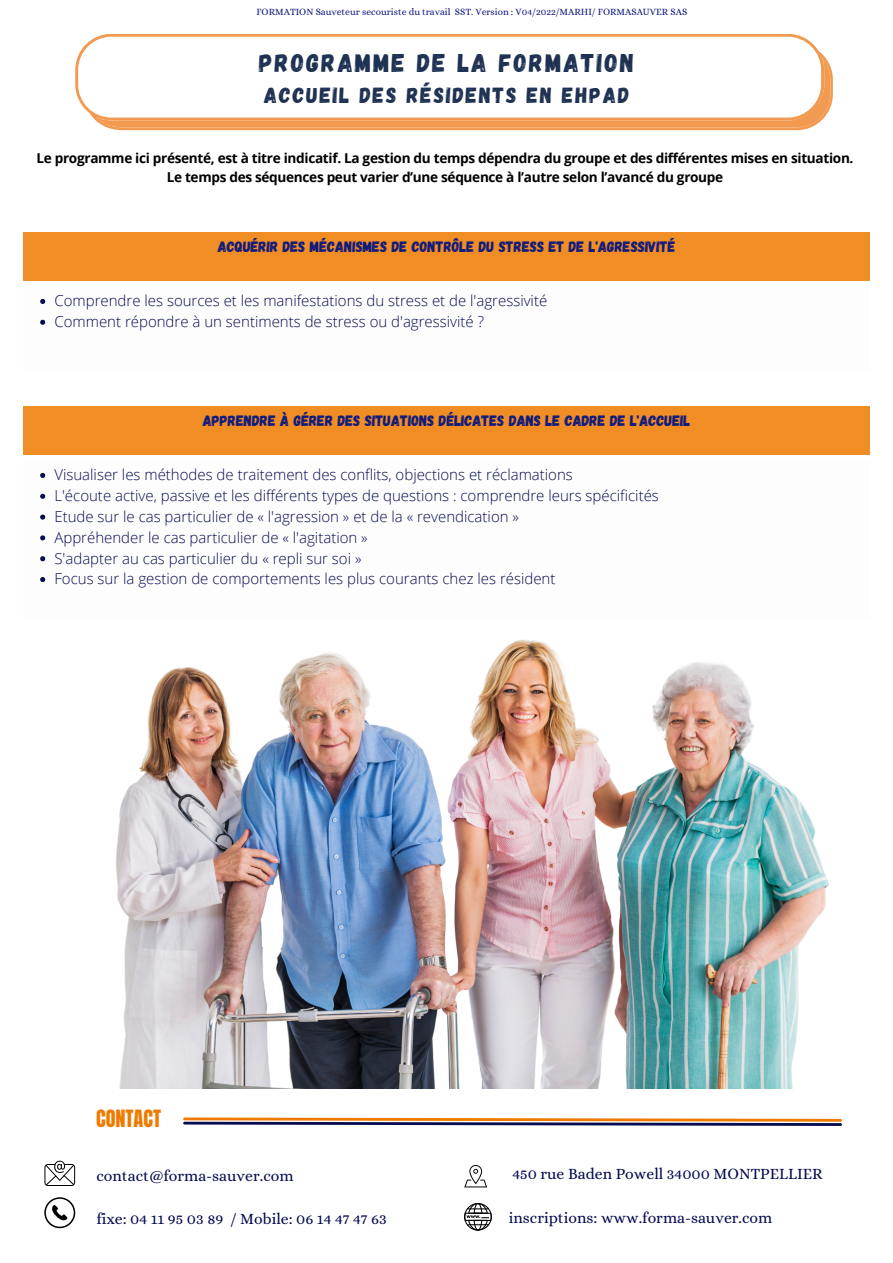
<style>
.page{position:relative;width:893px;height:1263px;background:#fff}
.page>*{position:absolute;margin:0;border:0;box-sizing:border-box;transform-origin:0 0}
.t1{font:25.58px "Gagalin";letter-spacing:.085em;color:#1e3152}
.t2{font:21.9px "Gagalin";letter-spacing:.085em;color:#1e3152}
.t3{font:20.25px "Anton";color:#ef7a00}
.t4{font:15.75px "Alice";color:#050c50}
.t5{font:300 15px "Open Sans";color:#050c50}
.t6{font:15px "Gagalin";color:#101b7d}
.t7{font:700 13.65px/18.6px "Open Sans";letter-spacing:-.025em;color:#000;text-align:center}
.t8{font:9.68px "Alice";color:#101b7d}
</style>
<div class="page">
<svg style="left:75px;top:34px;width:758px;height:96px"></svg>
<svg style="left:44px;top:1161px;width:31px;height:25px"></svg>
<svg style="left:44px;top:1197px;width:31px;height:31px"></svg>
<svg style="left:464px;top:1165px;width:23px;height:22px"></svg>
<svg style="left:464px;top:1203px;width:28px;height:27px"></svg>
<svg style="left:183px;top:1117px;width:659px;height:9px"></svg>
<div style="left:23px;top:232px;width:847px;height:49px;background:#f18d25"></div>
<svg style="left:40px;top:299px;width:5px;height:5px"></svg>
<svg style="left:40px;top:320px;width:5px;height:5px"></svg>
<div style="left:23px;top:406px;width:847px;height:49px;background:#f18d25"></div>
<svg style="left:40px;top:473px;width:5px;height:5px"></svg>
<svg style="left:40px;top:494px;width:5px;height:5px"></svg>
<svg style="left:40px;top:514px;width:5px;height:6px"></svg>
<svg style="left:40px;top:535px;width:5px;height:5px"></svg>
<svg style="left:40px;top:556px;width:5px;height:5px"></svg>
<svg style="left:40px;top:577px;width:5px;height:5px"></svg>
<img style="left:116px;top:640px;width:713px;height:448px">
<p class="t8" style="left:256px;top:6px;width:432px">FORMATION Sauveteur secouriste du travail SST. Version : V04/2022/MARHI/ FORMASAUVER SAS</p>
<p class="t1" style="left:259px;top:46px;width:376px">PROGRAMME DE LA FORMATION</p>
<p class="t2" style="left:264px;top:81px;width:367px">ACCUEIL DES RÉSIDENTS EN EHPAD</p>
<p class="t7" style="left:36px;top:149px;width:818px">Le programme ici présenté, est à titre indicatif. La gestion du temps dépendra du groupe et des différentes mises en situation.<br>Le temps des séquences peut varier d’une séquence à l’autre selon l’avancé du groupe</p>
<h1 class="t6" style="left:218px;top:236px;width:459px">ACQUÉRIR DES MÉCANISMES DE CONTRÔLE DU STRESS ET DE L'AGRESSIVITÉ</h1>
<h3 class="t5" style="left:54px;top:290px;width:494px">Comprendre les sources et les manifestations du stress et de l'agressivité</h3>
<p class="t5" style="left:54px;top:311px;width:431px">Comment répondre à un sentiments de stress ou d'agressivité ?</p>
<p class="t6" style="left:203px;top:410px;width:489px">APPRENDRE À GÉRER DES SITUATIONS DÉLICATES DANS LE CADRE DE L'ACCUEIL</p>
<p class="t5" style="left:54px;top:464px;width:520px">Visualiser les méthodes de traitement des conflits, objections et réclamations</p>
<p class="t5" style="left:54px;top:485px;width:606px">L'écoute active, passive et les différents types de questions : comprendre leurs spécificités</p>
<p class="t5" style="left:54px;top:506px;width:466px">Etude sur le cas particulier de « l'agression » et de la « revendication »</p>
<p class="t5" style="left:54px;top:527px;width:315px">Appréhender le cas particulier de « l'agitation »</p>
<p class="t5" style="left:54px;top:547px;width:309px">S'adapter au cas particulier du « repli sur soi »</p>
<p class="t5" style="left:54px;top:568px;width:502px">Focus sur la gestion de comportements les plus courants chez les résident</p>
<p class="t3" style="left:96px;top:1104px;width:66px">CONTACT</p>
<p class="t4" style="left:96px;top:1166px;width:199px">contact@forma-sauver.com</p>
<h2 class="t4" style="left:96px;top:1210px;width:292px">fixe: 04 11 95 03 89 / Mobile: 06 14 47 47 63</h2>
<p class="t4" style="left:512px;top:1165px;width:312px">450 rue Baden Powell 34000 MONTPELLIER</p>
<p class="t4" style="left:509px;top:1209px;width:265px">inscriptions: www.forma-sauver.com</p>
</div>
